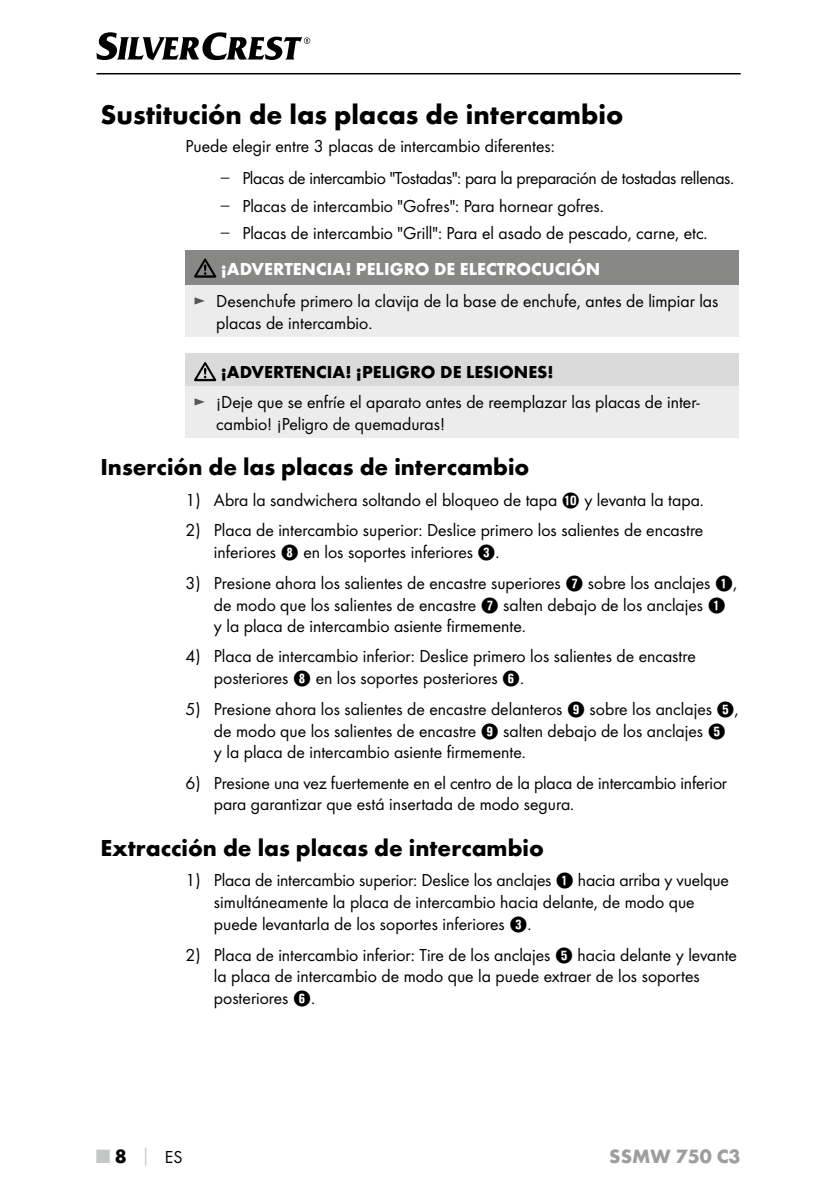
<style>
.page{position:relative;width:840px;height:1191px;background:#fff}
.page>*{position:absolute;margin:0;border:0;box-sizing:border-box;transform-origin:0 0}
.t1{font:700 28px "Futura";color:#000}
.t2{font:700 24px "Futura";color:#000}
.t3{font:700 20px "Futura";color:#9c9d9d}
.t4{font:18px/21.8px "Futura Boo";color:#000}
.t5{font:18px "Futura Boo";letter-spacing:-.02em;color:#000}
.t6{font:700 18px "Futura";color:#fff}
.t7{font:700 18px "Futura";color:#000}
.s1{font-family:"Verdana";color:#565656}
.s2{color:#565656}
.s3{font-family:"Hako PI Nummern"}
.s4{font-family:"Futura";font-weight:700;font-size:20px;color:#c5c6c6}
.s5{font-family:"Futura";font-weight:700;font-size:20px}
.s6{font-family:"Futura";font-weight:700;color:#c5c6c6}
</style>
<div class="page">
<hr style="left:96px;top:73px;width:644px;height:1px;background:#000">
<svg style="left:96px;top:32px;width:214px;height:28px"></svg>
<div style="left:185px;top:250px;width:553px;height:36px;background:#878786"></div>
<div style="left:185px;top:286px;width:553px;height:51px;background:#ececed"></div>
<svg style="left:194px;top:258px;width:22px;height:20px"></svg>
<div style="left:185px;top:353px;width:553px;height:33px;background:#dadada"></div>
<div style="left:185px;top:386px;width:553px;height:51px;background:#ececed"></div>
<svg style="left:194px;top:362px;width:22px;height:19px"></svg>
<h1 class="t1" style="left:100px;top:97px;width:524px">Sustitución de las placas de intercambio</h1>
<p class="t4" style="left:185px;top:134px;width:370px">Puede elegir entre 3 placas de intercambio diferentes:</p>
<p class="t5" style="left:219px;top:168px;width:513px"><span class="s1">–</span> Placas de intercambio "Tostadas": para la preparación de tostadas rellenas.</p>
<p class="t4" style="left:219px;top:195px;width:383px"><span class="s1">–</span> Placas de intercambio "Gofres": Para hornear gofres.</p>
<p class="t4" style="left:219px;top:222px;width:487px"><span class="s1">–</span> Placas de intercambio "Grill": Para el asado de pescado, carne, etc.</p>
<p class="t6" style="left:221px;top:258px;width:381px">¡ADVERTENCIA! PELIGRO DE ELECTROCUCIÓN</p>
<p class="t4" style="left:216px;top:290px;width:503px;text-indent:-23px"><span class="s2">►</span> Desenchufe primero la clavija de la base de enchufe, antes de limpiar las placas de intercambio.</p>
<p class="t7" style="left:221px;top:361px;width:334px">¡ADVERTENCIA! ¡PELIGRO DE LESIONES!</p>
<p class="t4" style="left:216px;top:391px;width:484px;text-indent:-23px"><span class="s2">►</span> ¡Deje que se enfríe el aparato antes de reemplazar las placas de inter&shy;cambio! ¡Peligro de quemaduras!</p>
<h2 class="t2" style="left:100px;top:452px;width:430px">Inserción de las placas de intercambio</h2>
<p class="t4" style="left:185px;top:489px;width:517px">1) Abra la sandwichera soltando el bloqueo de tapa <span class="s3">0</span> y levanta la tapa.</p>
<p class="t4" style="left:214px;top:519px;width:490px;text-indent:-28px">2) Placa de intercambio superior: Deslice primero los salientes de encastre inferiores <span class="s3">8</span> en los soportes inferiores <span class="s3">3</span>.</p>
<p class="t4" style="left:214px;top:571px;width:524px;text-indent:-28px">3) Presione ahora los salientes de encastre superiores <span class="s3">7</span> sobre los anclajes <span class="s3">1</span>, de modo que los salientes de encastre <span class="s3">7</span> salten debajo de los anclajes <span class="s3">1 </span>y la placa de intercambio asiente firmemente.</p>
<p class="t4" style="left:214px;top:645px;width:483px;text-indent:-28px">4) Placa de intercambio inferior: Deslice primero los salientes de encastre posteriores <span class="s3">8</span> en los soportes posteriores <span class="s3">6</span>.</p>
<p class="t4" style="left:214px;top:698px;width:526px;text-indent:-28px">5) Presione ahora los salientes de encastre delanteros <span class="s3">9</span> sobre los anclajes <span class="s3">5</span>, de modo que los salientes de encastre <span class="s3">9</span> salten debajo de los anclajes <span class="s3">5<br></span>y la placa de intercambio asiente firmemente.</p>
<p class="t4" style="left:214px;top:771px;width:514px;text-indent:-28px">6) Presione una vez fuertemente en el centro de la placa de intercambio inferior para garantizar que está insertada de modo segura.</p>
<h2 class="t2" style="left:100px;top:833px;width:445px">Extracción de las placas de intercambio</h2>
<p class="t4" style="left:214px;top:869px;width:516px;text-indent:-28px">1) Placa de intercambio superior: Deslice los anclajes <span class="s3">1</span> hacia arriba y vuelque simultáneamente la placa de intercambio hacia delante, de modo que puede levantarla de los soportes inferiores <span class="s3">3</span>.</p>
<p class="t4" style="left:214px;top:943px;width:524px;text-indent:-28px">2) Placa de intercambio inferior: Tire de los anclajes <span class="s3">5</span> hacia delante y levante la placa de intercambio de modo que la puede extraer de los soportes posteriores <span class="s3">6</span>.</p>
<p class="t4" style="left:96px;top:1145px;width:87px"><span class="s4">■</span> <span class="s5">8</span> <span class="s6">│</span> ES</p>
<p class="t3" style="left:609px;top:1143px;width:133px">SSMW 750 C3</p>
</div>
